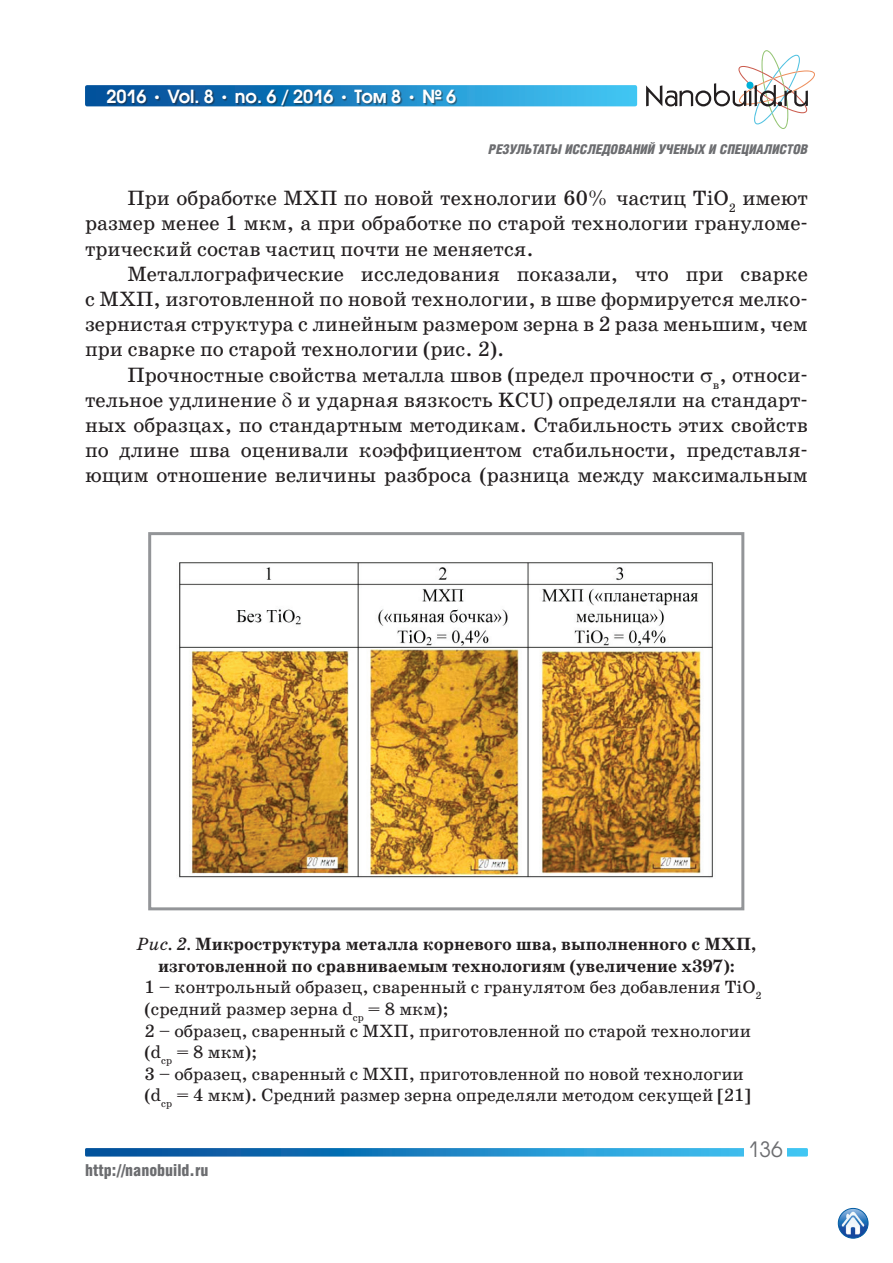
<style>
.page{position:relative;width:893px;height:1263px;background:#fff}
.page>*{position:absolute;margin:0;border:0;box-sizing:border-box;transform-origin:0 0}
.t1{font:21px/25.2px "School Book C";color:#231f20;text-align:justify}
.t2{font:21px "Avant Garde Gothic C";color:#6c6d70}
.t3{font:18px "School Book C";color:#231f20}
.t4{font:700 18px "School Book C";color:#231f20}
.t5{font:600 18px "Avant Garde Gothic C";color:#fff}
.t6{font:900 16.5px "Helios Cond";color:#6c6d70}
.t7{font:italic 900 13.5px "Helios Cond";color:#6c6d70}
.s1{font-family:"School Book C";font-weight:700}
.s2{font-weight:400;font-style:italic}
</style>
<div class="page">
<svg style="left:85px;top:1148px;width:723px;height:8px;background:#1e84c3"></svg>
<div style="left:744px;top:1137px;width:43px;height:19px;background:#fff"></div>
<div style="left:85px;top:85px;width:552px;height:21px;background:linear-gradient(to right,#004694,#42c8f6);border-radius:2px"></div>
<div style="left:108px;top:90px;width:349px;height:17px;background:#231f20;opacity:.5"></div>
<svg style="left:646px;top:50px;width:169px;height:79px"></svg>
<img style="left:838px;top:1208px;width:30px;height:30px;border-radius:15px">
<div style="left:838px;top:1208px;width:30px;height:30px;border:1px solid #015ca3;border-radius:50%"></div>
<img style="left:179px;top:562px;width:534px;height:316px">
<div style="left:148px;top:532px;width:596px;height:378px;border:3px solid #939598"></div>
<p class="t5" style="left:106px;top:85px;width:351px">2016 <span class="s1">•</span> Vol. 8 <span class="s1">•</span> no. 6 / 2016 <span class="s1">•</span> Том 8 <span class="s1">•</span> № 6</p>
<p class="t7" style="left:489px;top:142px;width:321px">РЕЗУЛЬТАТЫ ИССЛЕДОВАНИЙ УЧЕНЫХ И СПЕЦИАЛИСТОВ</p>
<p class="t1" style="left:85px;top:186px;width:724px;text-indent:43px">При обработке МХП по новой технологии 60% частиц TiO<sub>2</sub> имеют размер менее 1 мкм, а при обработке по старой технологии грануломе&shy;трический состав частиц почти не меняется.</p>
<p class="t1" style="left:85px;top:261px;width:724px;text-indent:43px">Металлографические исследования показали, что при сварке с МХП, изготовленной по новой технологии, в шве формируется мелко&shy;зернистая структура с линейным размером зерна в 2 раза меньшим, чем при сварке по старой технологии (рис. 2).</p>
<p class="t1" style="left:85px;top:362px;width:724px;text-indent:43px">Прочностные свойства металла швов (предел прочности <sub>в</sub>, относи&shy;тельное удлинение и ударная вязкость KCU) определяли на стандарт&shy;ных образцах, по стандартным методикам. Стабильность этих свойств по длине шва оценивали коэффициентом стабильности, представля&shy;ющим отношение величины разброса (разница между максимальным</p>
<p class="t4" style="left:136px;top:934px;width:622px"><span class="s2">Рис. 2.</span> Микроструктура металла корневого шва, выполненного с МХП,</p>
<p class="t4" style="left:158px;top:956px;width:578px">изготовленной по сравниваемым технологиям (увеличение х397):</p>
<p class="t3" style="left:145px;top:977px;width:618px">1 – контрольный образец, сваренный с гранулятом без добавления TiO<sub>2</sub></p>
<p class="t3" style="left:145px;top:999px;width:306px">(средний размер зерна d<sub>ср</sub> = 8 мкм);</p>
<p class="t3" style="left:145px;top:1021px;width:608px">2 – образец, сваренный с МХП, приготовленной по старой технологии</p>
<p class="t3" style="left:145px;top:1042px;width:114px">(d<sub>ср</sub> = 8 мкм);</p>
<p class="t3" style="left:145px;top:1064px;width:601px">3 – образец, сваренный с МХП, приготовленной по новой технологии</p>
<p class="t3" style="left:145px;top:1085px;width:608px">(d<sub>ср</sub> = 4 мкм). Средний размер зерна определяли методом секущей [21]</p>
<p class="t6" style="left:85px;top:1161px;width:125px">http://nanobuild.ru</p>
<p class="t2" style="left:748px;top:1136px;width:36px">136</p>
</div>
